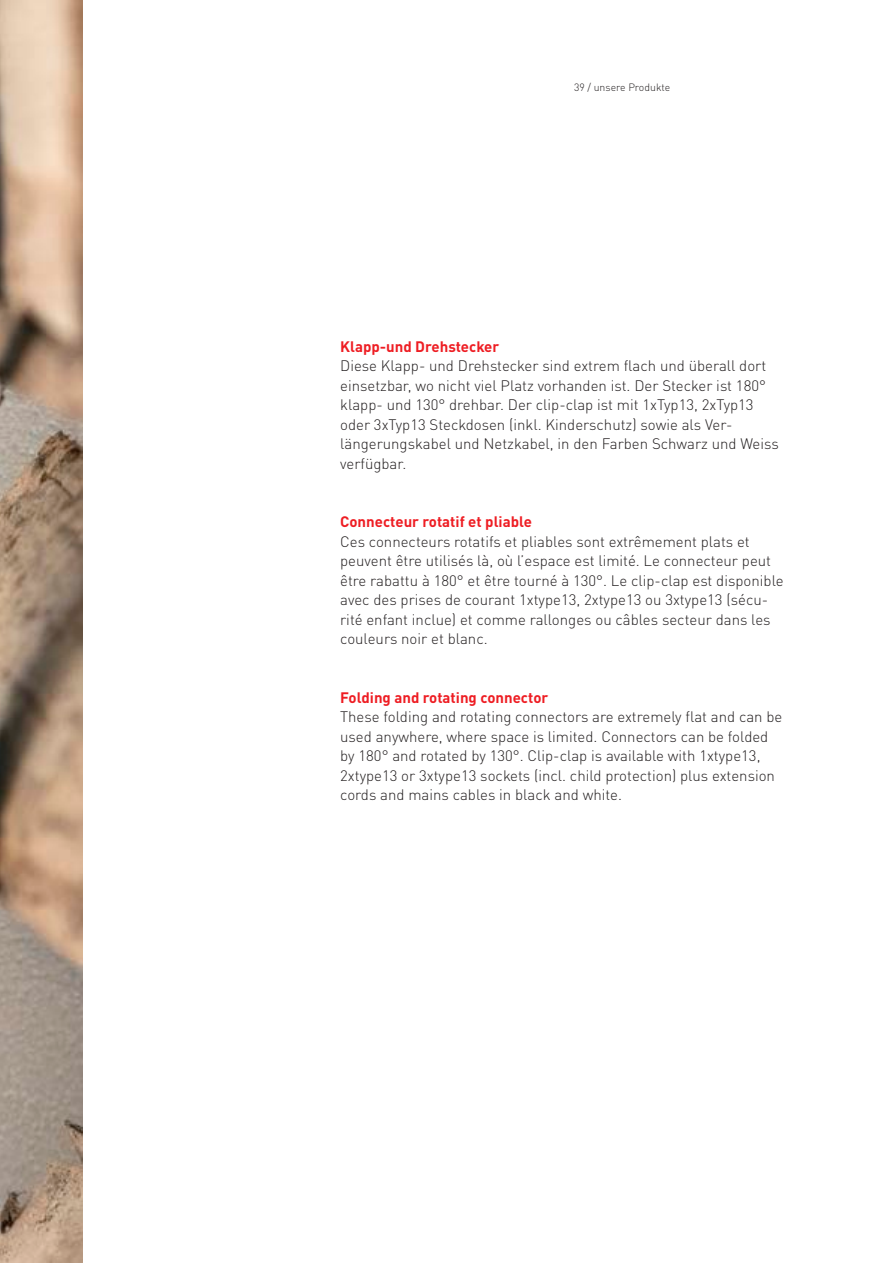
<style>
.page{position:relative;width:893px;height:1263px;background:#fff}
.page>*{position:absolute;margin:0;border:0;box-sizing:border-box;transform-origin:0 0}
.Lauftext_10Pt{font:300 15px/19.5px "DINOT";color:#231f20}
.H3_Überschrift_10Pt{font:700 15px "DINOT";color:#ee1d23}
.Legende_7Pt{font:300 10.5px "DINOT";color:#231f20}
</style>
<div class="page">
<img style="left:0;top:0;width:82px;height:1263px">
<p class="Legende_7Pt" style="left:574px;top:81px;width:98px">39 / unsere Produkte</p>
<p class="H3_Überschrift_10Pt" style="left:340px;top:336px;width:161px">Klapp-und Drehstecker</p>
<p class="Lauftext_10Pt" style="left:340px;top:356px;width:440px">Diese Klapp- und Drehstecker sind extrem flach und überall dort einsetzbar, wo nicht viel Platz vorhanden ist. Der Stecker ist 180° klapp- und 130° drehbar. Der clip-clap ist mit 1xTyp13, 2xTyp13 oder 3xTyp13 Steckdosen (inkl. Kinderschutz) sowie als Ver&shy;längerungskabel und Netzkabel, in den Farben Schwarz und Weiss verfügbar.</p>
<p class="H3_Überschrift_10Pt" style="left:340px;top:512px;width:193px">Connecteur rotatif et pliable</p>
<p class="Lauftext_10Pt" style="left:340px;top:531px;width:445px">Ces connecteurs rotatifs et pliables sont extrêmement plats et peuvent être utilisés là, où l’espace est limité. Le connecteur peut être rabattu à 180° et être tourné à 130°. Le clip-clap est disponible avec des prises de courant 1xtype13, 2xtype13 ou 3xtype13 (sécu&shy;rité enfant inclue) et comme rallonges ou câbles secteur dans les couleurs noir et blanc.</p>
<p class="H3_Überschrift_10Pt" style="left:340px;top:687px;width:210px">Folding and rotating connector</p>
<p class="Lauftext_10Pt" style="left:340px;top:707px;width:444px">These folding and rotating connectors are extremely flat and can be used anywhere, where space is limited. Connectors can be folded by 180° and rotated by 130°. Clip-clap is available with 1xtype13, 2xtype13 or 3xtype13 sockets (incl. child protection) plus extension cords and mains cables in black and white.</p>
</div>
